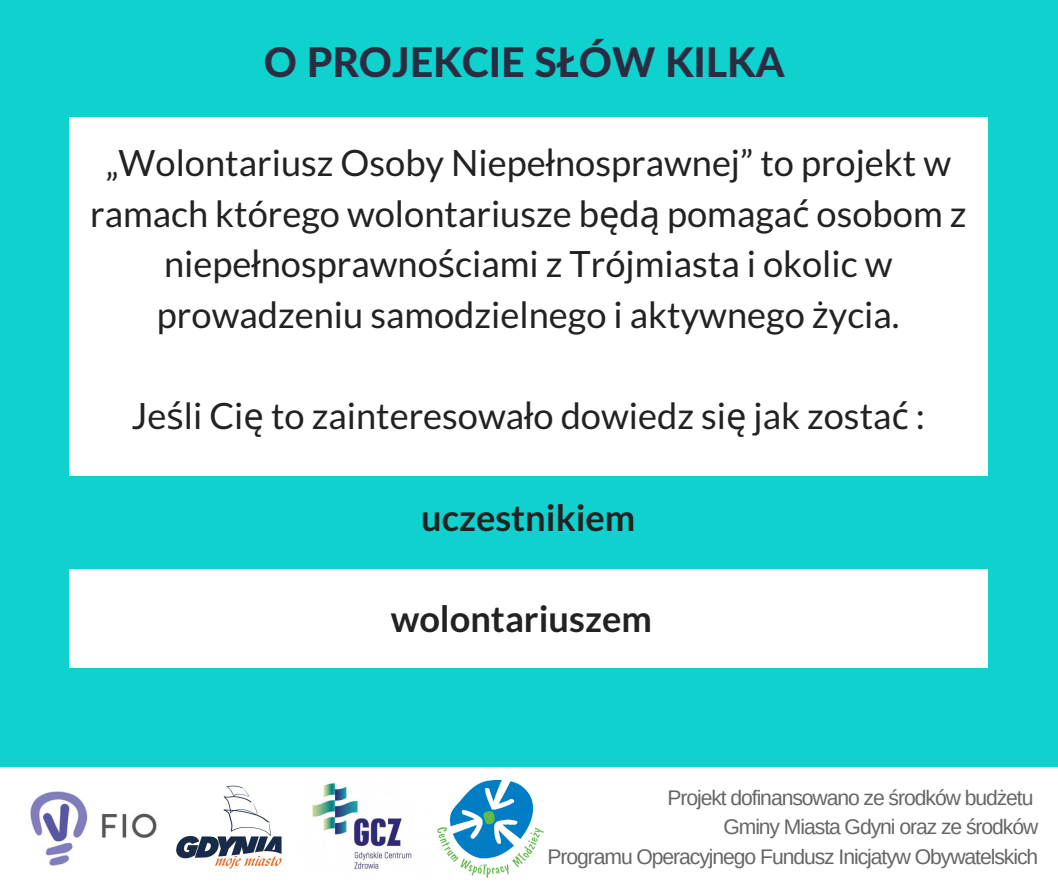
<style>
.page{position:relative;width:1058px;height:887px;background:#fff}
.page>*{position:absolute;margin:0;border:0;box-sizing:border-box;transform-origin:0 0}
.t1{font:800 40.95px "Lato Latin";color:#2a2c42}
.t2{font:36.3px/50.7px "Lato";color:#222;text-align:center}
.t3{font:700 36.3px "Lato";color:#222}
.t4{font:21.15px/29.2px "Arimo";letter-spacing:-.05em;color:#666;text-align:right}
.s1{font-family:"Noto Sans"}
</style>
<div class="page">
<div style="left:0;top:0;width:1058px;height:886px;background:#0fd2ce"></div>
<div style="left:69px;top:117px;width:918px;height:550px;background:#fff"></div>
<div style="left:0;top:767px;width:1058px;height:119px;background:#fff"></div>
<div style="left:69px;top:476px;width:928px;height:92px;background:#0fd2ce"></div>
<img style="left:438px;top:780px;width:106px;height:97px">
<img style="left:176px;top:785px;width:106px;height:84px">
<img style="left:311px;top:782px;width:101px;height:87px">
<img style="left:30px;top:791px;width:127px;height:75px">
<p class="t1" style="left:264px;top:36px;width:522px">O PROJEKCIE SŁÓW KILKA</p>
<p class="t2" style="left:90px;top:136px;width:878px">„Wolontariusz Osoby Niepe<span class="s1">ł</span>nosprawnej” to projekt w ramach którego wolontariusze b<span class="s1">ę</span>d<span class="s1">ą</span> pomaga<span class="s1">ć</span> osobom z niepe<span class="s1">ł</span>nosprawno<span class="s1">ś</span>ciami z Trójmiasta i okolic w prowadzeniu samodzielnego i aktywnego <span class="s1">ż</span>ycia.</p>
<p class="t2" style="left:131px;top:390px;width:795px">Je<span class="s1">ś</span>li Ci<span class="s1">ę</span> to zainteresowa<span class="s1">ł</span>o dowiedz si<span class="s1">ę</span> jak zosta<span class="s1">ć</span> :</p>
<p class="t3" style="left:421px;top:494px;width:216px">uczestnikiem</p>
<p class="t3" style="left:391px;top:596px;width:263px">wolontariuszem</p>
<p class="t4" style="left:547px;top:783px;width:492px">Projekt dofinansowano ze środków budżetu<br>Gminy Miasta Gdyni oraz ze środków<br>Programu Operacyjnego Fundusz Inicjatyw Obywatelskich</p>
</div>
